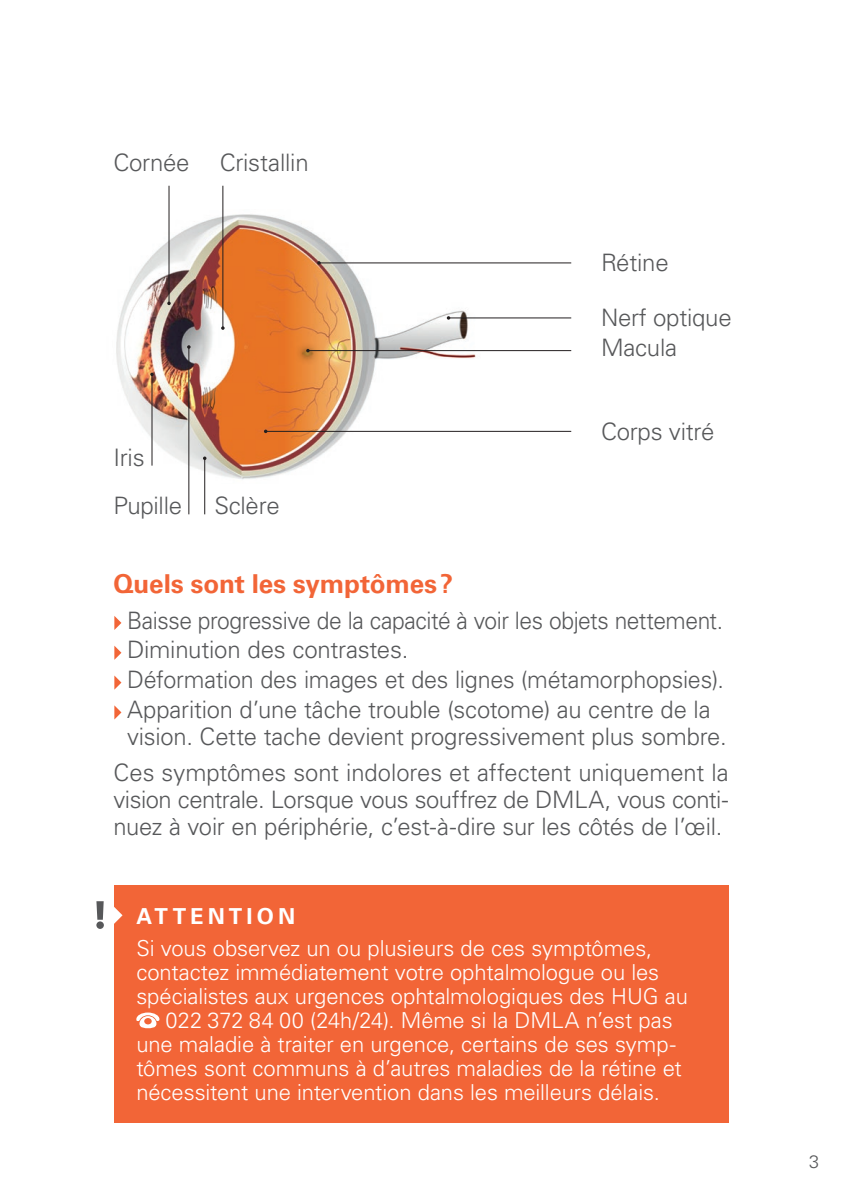
<style>
.page{position:relative;width:842px;height:1191px;background:#fff}
.page>*{position:absolute;margin:0;border:0;box-sizing:border-box;transform-origin:0 0}
.t1{font:700 26px "Univers LT Std";letter-spacing:-.005em;color:#f26537}
.t2{font:300 24px/35.4px "Univers LT Std";letter-spacing:-.01em;color:#57585a;text-align:center}
.t3{font:300 24px/29.8px "Univers LT Std";letter-spacing:-.01em;color:#57585a;scale:.95 1}
.t4{font:300 22px "Univers LT Std";letter-spacing:-.005em;color:#fff}
.t5{font:700 22px "Univers LT Std";letter-spacing:.185em;color:#fff}
.t6{font:300 18px "Univers LT Std";color:#57585a}
</style>
<div class="page">
<img style="left:116px;top:209px;width:366px;height:274px">
<div style="left:114px;top:885px;width:615px;height:238px;background:#f26537"></div>
<svg style="left:136px;top:1012px;width:23px;height:16px"></svg>
<svg style="left:96px;top:901px;width:27px;height:28px"></svg>
<svg style="left:114px;top:616px;width:7px;height:14px"></svg>
<svg style="left:114px;top:645px;width:7px;height:15px"></svg>
<svg style="left:114px;top:675px;width:7px;height:14px"></svg>
<svg style="left:114px;top:705px;width:7px;height:14px"></svg>
<hr style="left:169px;top:186px;width:1px;height:117px;background:#231f20">
<hr style="left:188px;top:347px;width:1px;height:167px;background:#231f20">
<svg style="left:187px;top:345px;width:4px;height:4px"></svg>
<hr style="left:204px;top:458px;width:1px;height:56px;background:#231f20">
<hr style="left:152px;top:374px;width:1px;height:91px;background:#231f20">
<svg style="left:150px;top:372px;width:4px;height:4px"></svg>
<hr style="left:319px;top:262px;width:252px;height:1px;background:#231f20">
<svg style="left:317px;top:261px;width:4px;height:4px"></svg>
<hr style="left:448px;top:317px;width:123px;height:1px;background:#231f20">
<hr style="left:266px;top:431px;width:305px;height:1px;background:#231f20">
<hr style="left:223px;top:186px;width:1px;height:142px;background:#231f20">
<svg style="left:221px;top:326px;width:4px;height:4px"></svg>
<hr style="left:308px;top:350px;width:263px;height:1px;background:#231f20">
<p class="t2" style="left:113px;top:144px;width:78px">Cornée</p>
<p class="t2" style="left:220px;top:144px;width:90px">Cristallin</p>
<p class="t2" style="left:113px;top:440px;width:33px">Iris</p>
<p class="t2" style="left:113px;top:488px;width:70px">Pupille</p>
<p class="t2" style="left:214px;top:488px;width:67px">Sclère</p>
<p class="t2" style="left:601px;top:245px;width:69px">Rétine</p>
<p class="t2" style="left:601px;top:300px;width:132px">Nerf optique</p>
<p class="t2" style="left:601px;top:330px;width:78px">Macula</p>
<p class="t2" style="left:601px;top:414px;width:115px">Corps vitré</p>
<p class="t1" style="left:113px;top:568px;width:341px">Quels sont les symptômes?</p>
<p class="t3" style="left:127px;top:605px;width:630px">Baisse progressive de la capacité à voir les objets nettement.<br>Diminution des contrastes.<br>Déformation des images et des lignes (métamorphopsies).<br>Apparition d’une tâche trouble (scotome) au centre de la</p>
<p class="t2" style="left:113px;top:719px;width:617px">vision. Cette tache devient progressivement plus sombre.<br>Ces symptômes sont indolores et affectent uniquement la</p>
<p class="t2" style="left:113px;top:785px;width:617px;line-height:27px;text-align:left">vision centrale. Lorsque vous souffrez de DMLA, vous conti&shy;nuez à voir en périphérie, c’est-à-dire sur les côtés de l’œil.</p>
<p class="t5" style="left:136px;top:903px;width:160px">ATTENTION</p>
<p class="t4" style="left:136px;top:935px;width:518px">Si vous observez un ou plusieurs de ces symptômes,</p>
<p class="t4" style="left:136px;top:959px;width:524px">contactez immédiatement votre ophtalmologue ou les</p>
<p class="t4" style="left:136px;top:983px;width:553px">spécialistes aux urgences ophtalmologiques des HUG au</p>
<p class="t4" style="left:165px;top:1007px;width:509px">022 372 84 00 (24h/24). Même si la DMLA n’est pas</p>
<p class="t4" style="left:136px;top:1031px;width:541px">une maladie à traiter en urgence, certains de ses symp-</p>
<p class="t4" style="left:136px;top:1055px;width:547px">tômes sont communs à d’autres maladies de la rétine et</p>
<p class="t4" style="left:136px;top:1079px;width:525px">nécessitent une intervention dans les meilleurs délais.</p>
<p class="t6" style="left:809px;top:1151px;width:12px">3</p>
</div>
